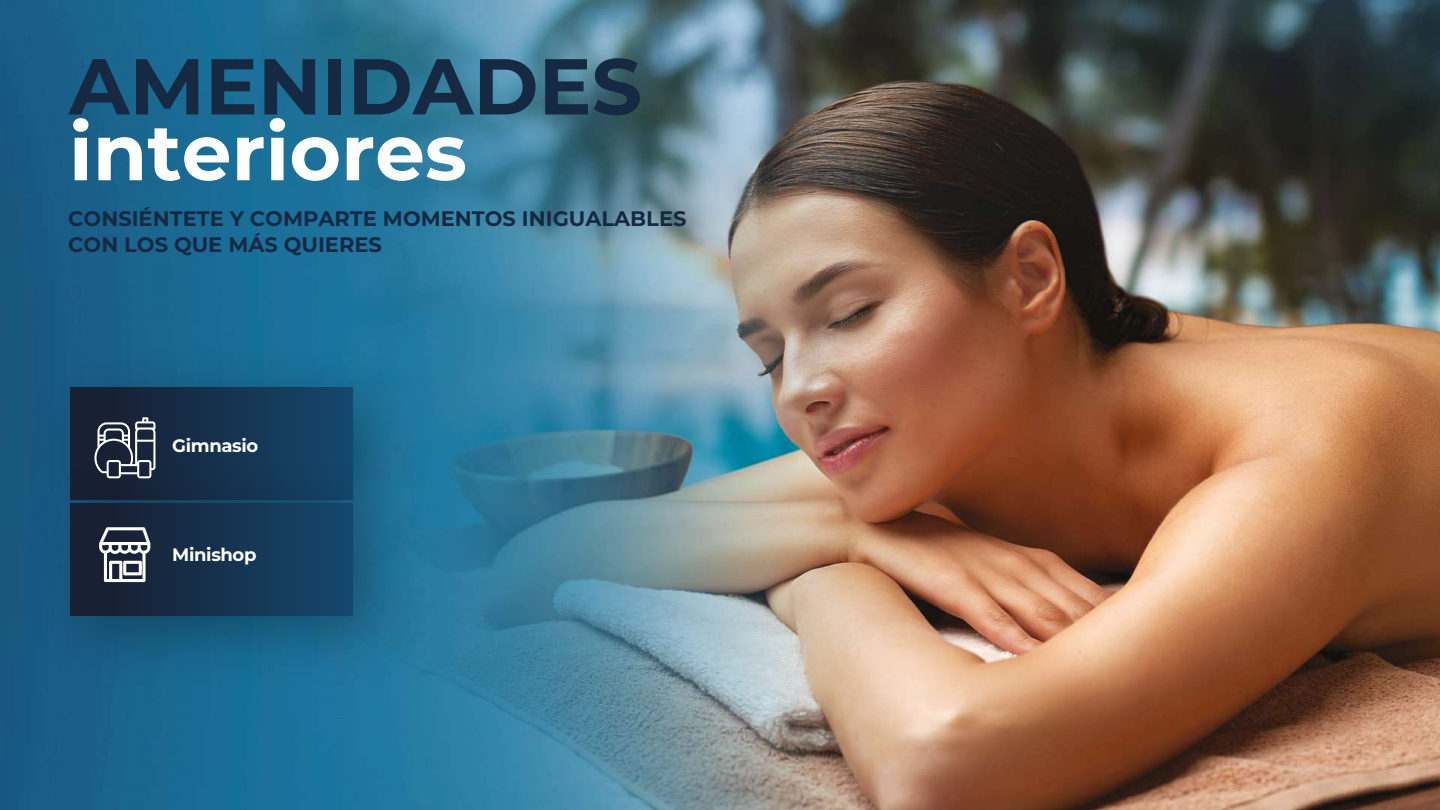
<style>
.page{position:relative;width:1440px;height:810px;background:#fff}
.page>*{position:absolute;margin:0;border:0;box-sizing:border-box;transform-origin:0 0}
.t1{font:700 78.97px "Montserrat";color:#162943}
.t2{font:700 78.97px "Montserrat";color:#fff}
.t3{font:700 21px/25.2px "Montserrat";color:#162943}
.t4{font:700 18px "Montserrat";letter-spacing:-.02em;color:#fff}
</style>
<div class="page">
<img style="left:0;top:0;width:1440px;height:810px">
<img style="left:9px;top:327px;width:434px;height:116px">
<div style="left:71px;top:388px;width:281px;height:111px;background:linear-gradient(to right,#191b2d,#14476c)"></div>
<svg style="left:93px;top:417px;width:62px;height:26px"></svg>
<img style="left:9px;top:443px;width:434px;height:265px">
<div style="left:71px;top:504px;width:281px;height:111px;background:linear-gradient(to right,#191b2d,#14476c)"></div>
<svg style="left:99px;top:527px;width:51px;height:55px"></svg>
<h1 class="t1" style="left:69px;top:29px;width:575px">AMENIDADES</h1>
<h1 class="t2" style="left:69px;top:95px;width:399px">interiores</h1>
<p class="t3" style="left:68px;top:205px;width:620px">CONSIÉNTETE Y COMPARTE MOMENTOS INIGUALABLES<br>CON LOS QUE MÁS QUIERES</p>
<p class="t4" style="left:172px;top:433px;width:88px">Gimnasio</p>
<p class="t4" style="left:172px;top:541px;width:86px">Minishop</p>
</div>
